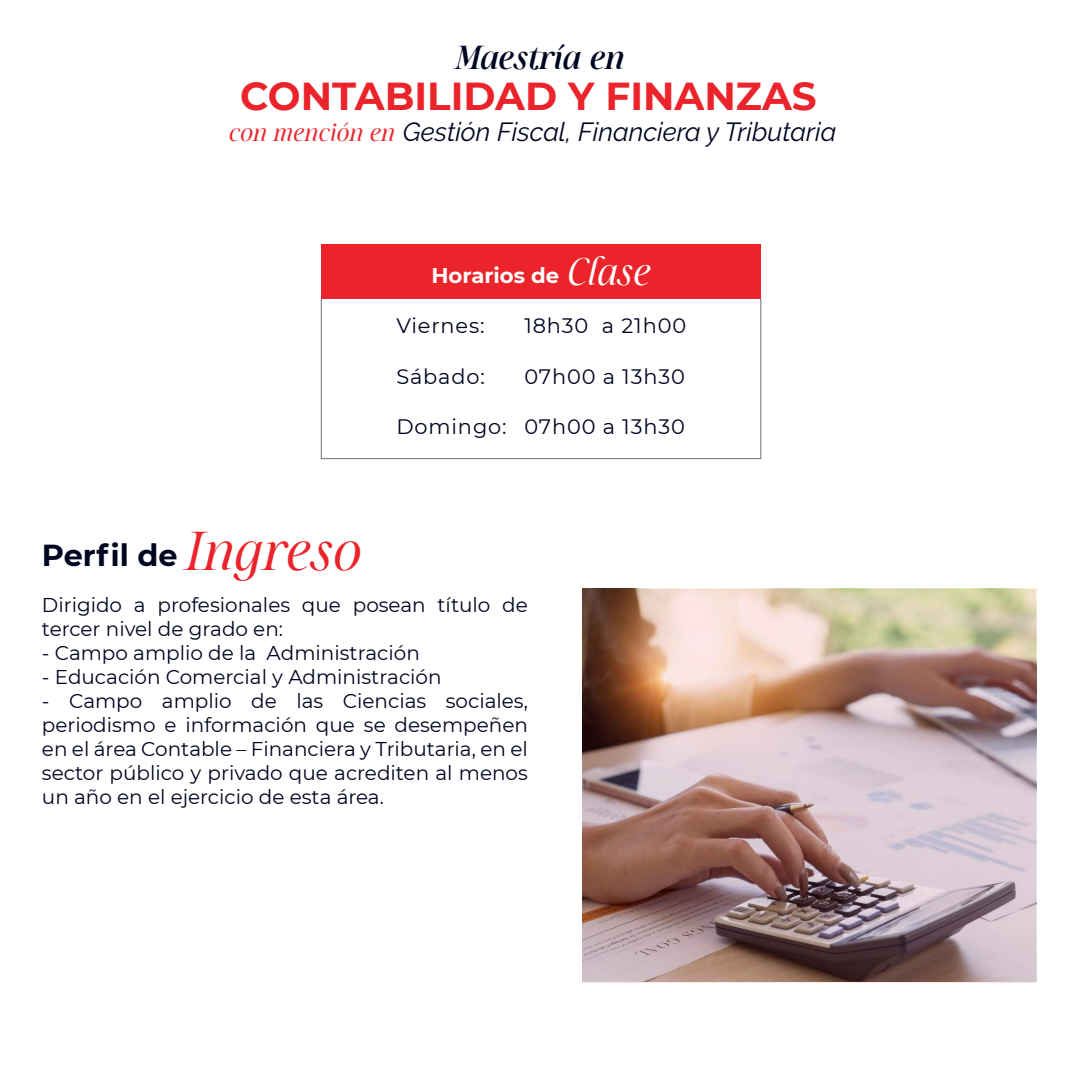
<style>
.page{position:relative;width:1080px;height:1080px;background:#fff}
.page>*{position:absolute;margin:0;border:0;box-sizing:border-box;transform-origin:0 0}
.t1{font:700 38.9px "Montserrat";color:#eb242b}
.t2{font:italic 500 30.4px "Sharpe PERSONAL";color:#000520}
.t3{font:700 30.3px "Montserrat";color:#000520}
.t4{font:italic 26.2px "Raleway";color:#000520}
.t5{font:700 21.2px "Montserrat";color:#fff}
.t6{font:20.9px "Montserrat";letter-spacing:.04em;color:#000520}
.t7{font:20px/24px "Montserrat";color:#000520}
.s1{font-family:"Sharpe PERSONAL";font-weight:300;font-size:22.4px;color:#eb242b}
.s2{font-family:"Sharpe PERSONAL";font-weight:300;font-style:italic;font-size:34.9px}
.s3{font-family:"Sharpe PERSONAL";font-weight:300;font-style:italic;font-size:49.9px;color:#eb242b}
</style>
<div class="page">
<div style="left:321px;top:299px;width:440px;height:160px;border:1px solid #706f6f"></div>
<div style="left:321px;top:244px;width:440px;height:55px;background:#eb242b"></div>
<img style="left:583px;top:589px;width:453px;height:393px">
<h2 class="t2" style="left:456px;top:37px;width:170px">Maestría en</h2>
<h1 class="t1" style="left:240px;top:68px;width:578px">CONTABILIDAD Y FINANZAS</h1>
<h3 class="t4" style="left:229px;top:117px;width:609px"><span class="s1">con mención en</span> Gestión Fiscal, Financiera y Tributaria</h3>
<p class="t5" style="left:431px;top:260px;width:221px">Horarios de <span class="s2">Clase</span></p>
<p class="t6" style="left:396px;top:312px;width:90px">Viernes:</p>
<p class="t6" style="left:396px;top:362px;width:90px">Sábado:</p>
<p class="t6" style="left:396px;top:412px;width:112px">Domingo:</p>
<p class="t6" style="left:524px;top:312px;width:163px">18h30 a 21h00</p>
<p class="t6" style="left:524px;top:362px;width:162px">07h00 a 13h30</p>
<p class="t6" style="left:524px;top:412px;width:162px">07h00 a 13h30</p>
<h3 class="t3" style="left:42px;top:534px;width:322px">Perfil de <span class="s3">Ingreso</span></h3>
<p class="t7" style="left:42px;top:592px;width:487px">Dirigido a profesionales que posean título de tercer nivel de grado en:</p>
<p class="t7" style="left:42px;top:640px;width:379px">- Campo amplio de la Administración</p>
<p class="t7" style="left:42px;top:664px;width:401px">- Educación Comercial y Administración</p>
<p class="t7" style="left:42px;top:688px;width:487px;text-align:justify">- Campo amplio de las Ciencias sociales, periodismo e información que se desempeñen en el área Contable – Financiera y Tributaria, en el sector público y privado que acrediten al menos un año en el ejercicio de esta área.</p>
</div>
